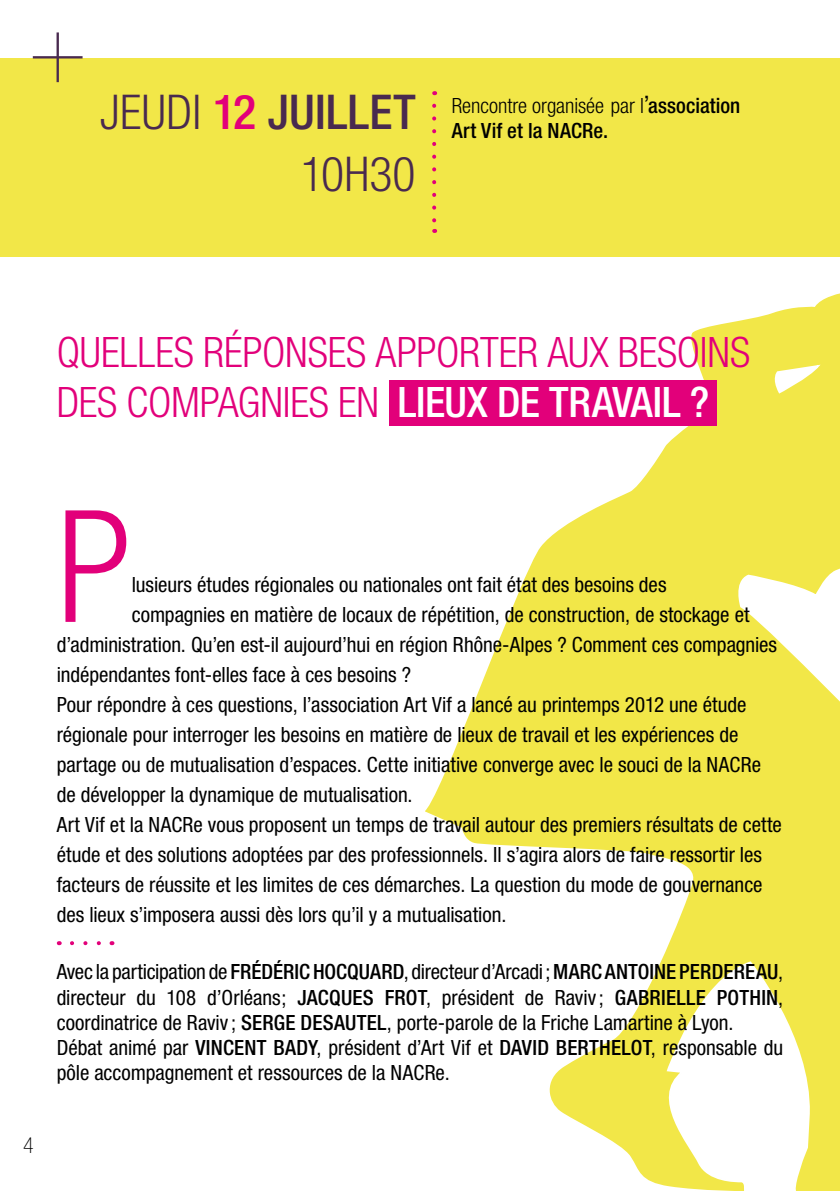
<style>
.page{position:relative;width:840px;height:1191px;background:#fff}
.page>*{position:absolute;margin:0;border:0;box-sizing:border-box;transform-origin:0 0}
.t1{font:300 condensed 156px "Helvetica Neue";color:#e2007a}
.t2{font:300 condensed 48px/62.4px "Helvetica Neue";color:#492a4f;text-align:right}
.t3{font:300 condensed 42px/50.4px "Helvetica Neue";letter-spacing:-.005em;color:#e2007a}
.t4{font:100 condensed 22px "Helvetica Neue";color:#000}
.t5{font:condensed 21px/25.2px "Helvetica Neue";color:#000}
.t6{font:500 condensed 21px/25.2px "Helvetica Neue";letter-spacing:.01em;color:#000}
.s1{font-weight:500;color:#e2007a}
.s2{font-weight:500}
.s3{font-weight:300}
.s4{font-family:"Helvetica";font-weight:400;font-stretch:normal;font-size:24px}
.s5{font-weight:500;color:#fff}
</style>
<div class="page">
<div style="left:0;top:58px;width:839px;height:199px;background:#f2e748"></div>
<svg style="left:33px;top:32px;width:49px;height:50px"></svg>
<svg style="left:432px;top:106px;width:4px;height:53px"></svg>
<svg style="left:420px;top:167px;width:419px;height:1024px"></svg>
<div style="left:389px;top:380px;width:327px;height:45px;background:#e2007a"></div>
<svg style="left:72px;top:941px;width:29px;height:4px"></svg>
<h2 class="t2" style="left:100px;top:80px;width:317px">JEUDI <span class="s1">12</span> <span class="s2">JUILLET<br></span>10H30</h2>
<p class="t6" style="left:451px;top:93px;width:290px"><span class="s3">Rencontre organisée par l</span><span class="s4">’</span>association<br>Art Vif et la NACRe.</p>
<h3 class="t3" style="left:57px;top:326px;width:694px">QUELLES RÉPONSES APPORTER AUX BESOINS<br>DES COMPAGNIES EN <span class="s5">LIEUX DE TRAVAIL ?</span></h3>
<p class="t4" style="left:23px;top:1133px;width:12px">4</p>
<h1 class="t1" style="left:57px;top:477px;width:76px">P</h1>
<p class="t5" style="left:132px;top:571px;width:536px">lusieurs études régionales ou nationales ont fait état des besoins des</p>
<p class="t5" style="left:132px;top:601px;width:619px">compagnies en matière de locaux de répétition, de construction, de stockage et</p>
<p class="t5" style="left:57px;top:632px;width:721px">d’administration. Qu’en est-il aujourd’hui en région Rhône-Alpes ? Comment ces compagnies</p>
<p class="t5" style="left:57px;top:662px;width:355px">indépendantes font-elles face à ces besoins ?</p>
<p class="t5" style="left:57px;top:692px;width:691px">Pour répondre à ces questions, l’association Art Vif a lancé au printemps 2012 une étude</p>
<p class="t5" style="left:57px;top:722px;width:682px">régionale pour interroger les besoins en matière de lieux de travail et les expériences de</p>
<p class="t5" style="left:57px;top:752px;width:705px">partage ou de mutualisation d’espaces. Cette initiative converge avec le souci de la NACRe</p>
<p class="t5" style="left:57px;top:782px;width:357px">de développer la dynamique de mutualisation.</p>
<p class="t5" style="left:57px;top:812px;width:726px">Art Vif et la NACRe vous proposent un temps de travail autour des premiers résultats de cette</p>
<p class="t5" style="left:57px;top:842px;width:706px">étude et des solutions adoptées par des professionnels. Il s’agira alors de faire ressortir les</p>
<p class="t5" style="left:57px;top:872px;width:707px">facteurs de réussite et les limites de ces démarches. La question du mode de gouvernance</p>
<p class="t5" style="left:57px;top:902px;width:451px">des lieux s’imposera aussi dès lors qu’il y a mutualisation.</p>
<p class="t5" style="left:57px;top:959px;width:727px">Avec la participation de <span class="s2">FRÉDÉRIC HOCQUARD</span>, directeur d’Arcadi; <span class="s2">MARC ANTOINE PERDEREAU</span>, directeur du 108 d’Orléans; <span class="s2">JACQUES FROT</span>, président de Raviv ; <span class="s2">GABRIELLE POTHIN</span>, coordinatrice de Raviv ; <span class="s2">SERGE DESAUTEL</span>, porte-parole de la Friche Lamartine à Lyon.<br>Débat animé par <span class="s2">VINCENT BADY</span>, président d’Art Vif et <span class="s2">DAVID BERTHELOT</span>, responsable du pôle accompagnement et ressources de la NACRe.</p>
</div>
